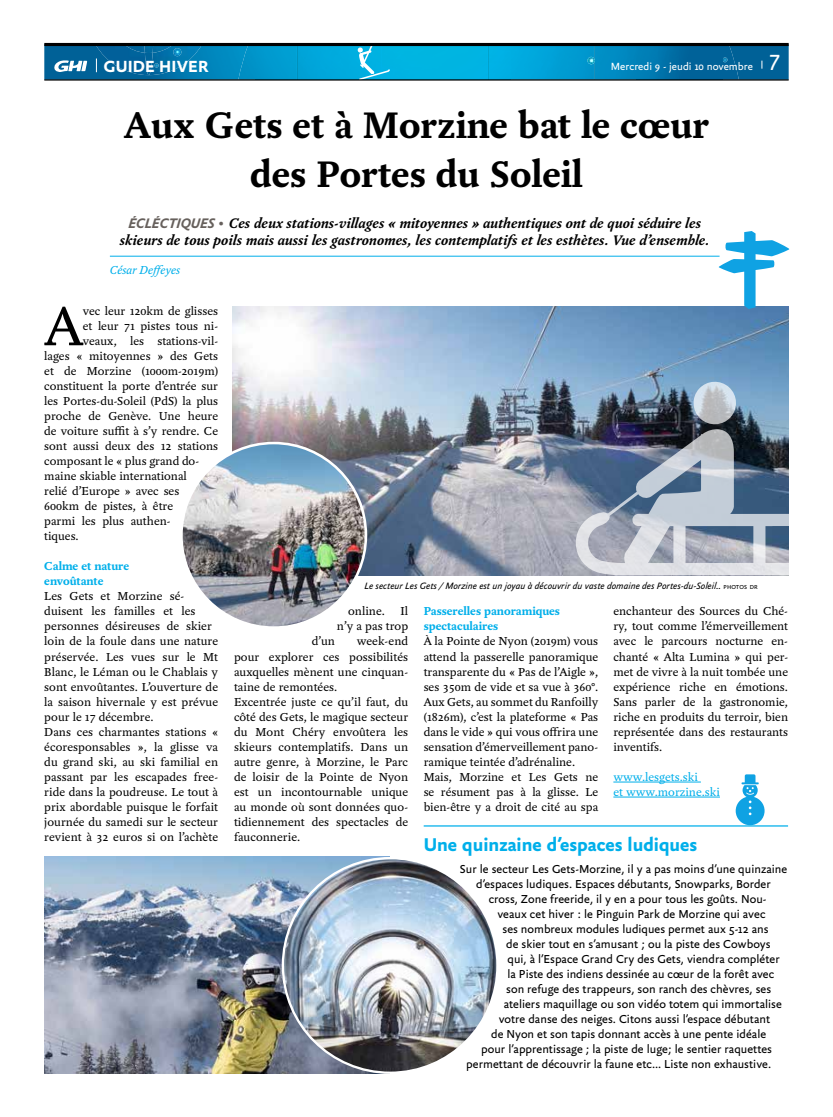
<style>
.page{position:relative;width:833px;height:1117px;background:#fff}
.page>*{position:absolute;margin:0;border:0;box-sizing:border-box;transform-origin:0 0}
.t1{font:59.62px "Yoga OT";color:#000}
.t2{font:700 40px/48px "Yoga OT";color:#000;text-align:center}
.t3{font:700 20px "Yoga Sans OT";color:#00afea}
.t4{font:700 17.5px "Yoga Sans OT";letter-spacing:.01em;color:#fff}
.t5{font:italic 700 15px/17.5px "Yoga OT";color:#000;text-align:center}
.t6{font:12.5px/15px "Yoga OT";color:#000}
.t7{font:12.5px "Yoga Sans OT";color:#000}
.t8{font:700 12.5px/15px "Yoga OT";color:#00afea}
.t9{font:12.5px/15px "Yoga OT";color:#00afea}
.t10{font:italic 12.5px "Yoga OT";color:#00afea}
.t11{font:11.25px "Yoga Sans OT";color:#fff}
.t12{font:italic 10px "Yoga Sans OT";color:#000}
.s1{font-size:23.75px}
.s2{font-family:"Yoga Sans OT";color:#66605c}
.s3{font-family:"Yoga Sans OT";font-weight:400;font-style:normal;font-size:20px;color:#66605c}
.s4{font-style:normal;font-size:6.25px}
</style>
<div class="page">
<svg style="left:735px;top:774px;width:29px;height:51px"></svg>
<img style="left:44px;top:46px;width:744px;height:33px">
<img style="left:238px;top:46px;width:501px;height:33px">
<svg style="left:587px;top:57px;width:8px;height:7px"></svg>
<svg style="left:722px;top:57px;width:5px;height:5px"></svg>
<img style="left:95px;top:46px;width:107px;height:29px">
<svg style="left:173px;top:48px;width:8px;height:8px"></svg>
<svg style="left:154px;top:63px;width:5px;height:4px"></svg>
<img style="left:145px;top:53px;width:8px;height:22px">
<img style="left:124px;top:46px;width:50px;height:7px">
<svg style="left:144px;top:46px;width:9px;height:7px"></svg>
<svg style="left:54px;top:60px;width:34px;height:12px"></svg>
<svg style="left:96px;top:58px;width:1px;height:14px"></svg>
<svg style="left:355px;top:46px;width:40px;height:33px"></svg>
<hr style="left:44px;top:43px;width:744px;height:3px;background:#000">
<hr style="left:44px;top:79px;width:744px;height:2px;background:#000">
<hr style="left:613px;top:781px;width:88px;height:1px;background:#00afea">
<hr style="left:613px;top:796px;width:107px;height:1px;background:#00afea">
<hr style="left:110px;top:256px;width:609px;height:1px;background:#00afea">
<img style="left:232px;top:306px;width:556px;height:269px">
<svg style="left:718px;top:231px;width:71px;height:78px"></svg>
<img style="left:181px;top:443px;width:185px;height:184px;border-radius:92px">
<hr style="left:424px;top:825px;width:364px;height:1px;background:#00afea">
<img style="left:576px;top:379px;width:213px;height:197px">
<img style="left:44px;top:856px;width:336px;height:217px">
<img style="left:283px;top:857px;width:214px;height:215px;border-radius:107px">
<h3 class="t4" style="left:104px;top:57px;width:106px">GUIDE HIVER</h3>
<p class="t11" style="left:611px;top:60px;width:171px">Mercredi 9 - jeudi 10 novembre <span class="s1">7</span></p>
<h2 class="t2" style="left:124px;top:102px;width:587px">Aux Gets et à Morzine bat le cœur des Portes du Soleil</h2>
<p class="t5" style="left:120px;top:214px;width:591px"><span class="s2">ÉCLÉCTIQUES</span> <span class="s3">•</span> Ces deux stations-villages « mitoyennes » authentiques ont de quoi séduire les skieurs de tous poils mais aussi les gastronomes, les contemplatifs et les esthètes. Vue d’ensemble.</p>
<p class="t10" style="left:110px;top:263px;width:72px">César Deffeyes</p>
<h1 class="t1" style="left:45px;top:294px;width:40px">A</h1>
<p class="t6" style="left:83px;top:304px;width:137px">vec leur 120km de glisses</p>
<p class="t6" style="left:83px;top:319px;width:137px">et leur 71 pistes tous ni-</p>
<p class="t6" style="left:83px;top:334px;width:137px">veaux, les stations-vil-</p>
<p class="t6" style="left:44px;top:349px;width:175px">lages « mitoyennes » des Gets</p>
<p class="t6" style="left:44px;top:364px;width:175px">et de Morzine (1000m-2019m)</p>
<p class="t6" style="left:44px;top:379px;width:175px">constituent la porte d’entrée sur</p>
<p class="t6" style="left:44px;top:394px;width:175px">les Portes-du-Soleil (PdS) la plus</p>
<p class="t6" style="left:44px;top:409px;width:175px">proche de Genève. Une heure</p>
<p class="t6" style="left:44px;top:424px;width:175px">de voiture suffit à s’y rendre. Ce</p>
<p class="t6" style="left:44px;top:439px;width:175px">sont aussi deux des 12 stations</p>
<p class="t6" style="left:44px;top:454px;width:157px">composant le « plus grand do-</p>
<p class="t6" style="left:44px;top:469px;width:144px">maine skiable international</p>
<p class="t6" style="left:44px;top:484px;width:137px">relié d’Europe » avec ses</p>
<p class="t6" style="left:44px;top:499px;width:130px">600km de pistes, à être</p>
<p class="t6" style="left:44px;top:514px;width:128px">parmi les plus authen-</p>
<p class="t6" style="left:44px;top:529px;width:36px">tiques.</p>
<p class="t8" style="left:44px;top:559px;width:86px">Calme et nature envoûtante</p>
<p class="t6" style="left:44px;top:589px;width:175px">Les Gets et Morzine sé&shy;duisent les familles et les personnes désireuses de skier loin de la foule dans une nature préservée. Les vues sur le Mt<br>Blanc, le Léman ou le Chablais y sont envoûtantes. L’ouverture de la saison hivernale y est prévue pour le 17 décembre.<br>Dans ces charmantes stations « écoresponsables », la glisse va du grand ski, au ski familial en passant par les escapades free&shy;ride dans la poudreuse. Le tout à prix abordable puisque le forfait journée du samedi sur le secteur revient à 32 euros si on l’achète</p>
<p class="t12" style="left:364px;top:581px;width:394px">Le secteur Les Gets / Morzine est un joyau à découvrir du vaste domaine des Portes-du-Soleil.. <span class="s4">PHOTOS DR</span></p>
<p class="t6" style="left:337px;top:604px;width:73px;text-align:right">online. Il n’y a pas trop</p>
<p class="t6" style="left:234px;top:634px;width:176px;text-indent:123px">week-end pour explorer ces possibilités auxquelles mènent une cinquan&shy;taine de remontées.<br>Excentrée juste ce qu’il faut, du côté des Gets, le magique secteur du Mont Chéry envoûtera les skieurs contemplatifs. Dans un autre genre, à Morzine, le Parc de loisir de la Pointe de Nyon est un incontournable unique au monde où sont données quo&shy;tidiennement des spectacles de fauconnerie.</p>
<p class="t6" style="left:312px;top:634px;width:25px">d’un</p>
<p class="t8" style="left:424px;top:604px;width:138px">Passerelles panoramiques spectaculaires</p>
<p class="t6" style="left:424px;top:634px;width:176px">À la Pointe de Nyon (2019m) vous attend la passerelle panoramique transparente du « Pas de l’Aigle », ses 350m de vide et sa vue à 360°.<br>Aux Gets, au sommet du Ranfoilly (1826m), c’est la plateforme « Pas dans le vide » qui vous offrira une sensation d’émerveillement pano&shy;ramique teintée d’adrénaline.<br>Mais, Morzine et Les Gets ne se résument pas à la glisse. Le bien-être y a droit de cité au spa</p>
<p class="t6" style="left:613px;top:604px;width:176px;text-align:justify">enchanteur des Sources du Ché&shy;ry, tout comme l’émerveillement avec le parcours nocturne en&shy;chanté « Alta Lumina » qui per&shy;met de vivre à la nuit tombée une expérience riche en émotions.<br>Sans parler de la gastronomie, riche en produits du terroir, bien représentée dans des restaurants inventifs.</p>
<p class="t9" style="left:613px;top:769px;width:108px">www.lesgets.ski<br>et www.morzine.ski</p>
<h3 class="t3" style="left:424px;top:833px;width:275px">Une quinzaine d’espaces ludiques</h3>
<p class="t7" style="left:460px;top:862px;width:329px">Sur le secteur Les Gets-Morzine, il y a pas moins d’une quinzaine</p>
<p class="t7" style="left:476px;top:877px;width:296px">d’espaces ludiques. Espaces débutants, Snowparks, Border</p>
<p class="t7" style="left:489px;top:892px;width:279px">cross, Zone freeride, il y en a pour tous les goûts. Nou-</p>
<p class="t7" style="left:497px;top:907px;width:270px">veaux cet hiver : le Pinguin Park de Morzine qui avec</p>
<p class="t7" style="left:502px;top:922px;width:267px">ses nombreux modules ludiques permet aux 5-12 ans</p>
<p class="t7" style="left:506px;top:937px;width:266px">de skier tout en s’amusant ; ou la piste des Cowboys</p>
<p class="t7" style="left:507px;top:952px;width:274px">qui, à l’Espace Grand Cry des Gets, viendra compléter</p>
<p class="t7" style="left:507px;top:967px;width:268px">la Piste des indiens dessinée au cœur de la forêt avec</p>
<p class="t7" style="left:506px;top:982px;width:266px">son refuge des trappeurs, son ranch des chèvres, ses</p>
<p class="t7" style="left:504px;top:997px;width:280px">ateliers maquillage ou son vidéo totem qui immortalise</p>
<p class="t7" style="left:499px;top:1012px;width:273px">votre danse des neiges. Citons aussi l’espace débutant</p>
<p class="t7" style="left:491px;top:1027px;width:276px">de Nyon et son tapis donnant accès à une pente idéale</p>
<p class="t7" style="left:481px;top:1042px;width:292px">pour l’apprentissage ; la piste de luge; le sentier raquettes</p>
<p class="t7" style="left:466px;top:1057px;width:306px">permettant de découvrir la faune etc… Liste non exhaustive.</p>
</div>
